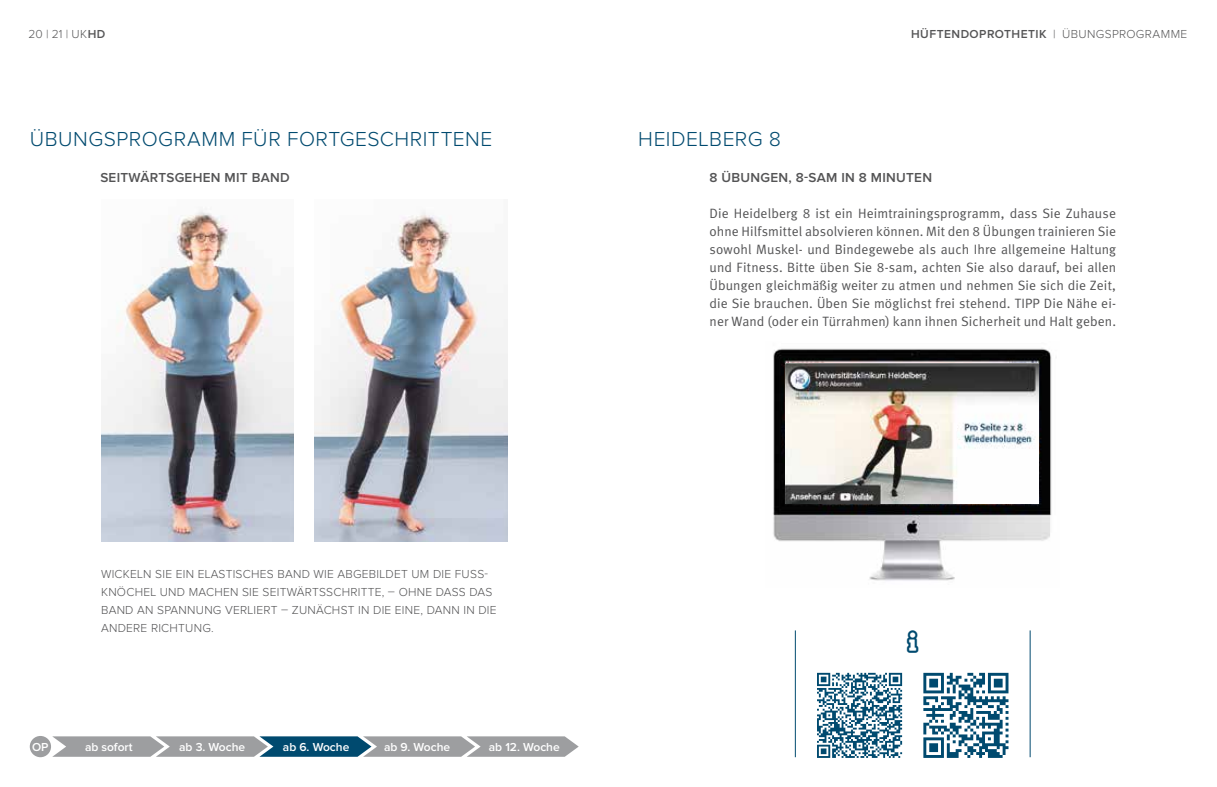
<style>
.page{position:relative;width:1217px;height:787px;background:#fff}
.page>*{position:absolute;margin:0;border:0;box-sizing:border-box;transform-origin:0 0}
.t1{font:300 21px "Proxima Nova";letter-spacing:.025em;color:#004a6f}
.t2{font:13.5px/18px "Meta Normal";letter-spacing:.005em;color:#545455;text-align:justify}
.t3{font:600 13.5px "Proxima Nova";letter-spacing:.02em;color:#545455}
.t4{font:300 12px/18px "Proxima Nova";letter-spacing:.02em;color:#545455}
.t5{font:600 12px "Proxima Nova";color:#fff}
.t6{font:600 12px "Proxima Nova";letter-spacing:.04em;color:#545455}
.t7{font:300 12px "Proxima Nova";color:#565657}
.s1{font-weight:600}
.s2{font-weight:300;color:#565657}
</style>
<div class="page">
<img style="left:101px;top:210px;width:192px;height:332px">
<img style="left:315px;top:211px;width:192px;height:331px">
<svg style="left:52px;top:736px;width:526px;height:20px;background:#88969f"></svg>
<div style="left:30px;top:736px;width:21px;height:21px;background:#9d9ea0;border-radius:50%"></div>
<hr style="left:1029px;top:630px;width:1px;height:127px;background:#004a6f">
<hr style="left:794px;top:630px;width:1px;height:127px;background:#004a6f">
<img style="left:773px;top:348px;width:279px;height:233px">
<img style="left:785px;top:364px;width:252px;height:139px">
<svg style="left:923px;top:673px;width:85px;height:85px"></svg>
<svg style="left:817px;top:673px;width:84px;height:85px"></svg>
<p class="t7" style="left:28px;top:28px;width:78px">20 | 21 | UK<span class="s1">HD</span></p>
<h1 class="t1" style="left:30px;top:129px;width:464px">ÜBUNGSPROGRAMM FÜR FORTGESCHRITTENE</h1>
<p class="t3" style="left:100px;top:169px;width:191px">SEITWÄRTSGEHEN MIT BAND</p>
<p class="t6" style="left:910px;top:27px;width:278px">HÜFTENDOPROTHETIK <span class="s2">| ÜBUNGSPROGRAMME</span></p>
<h1 class="t1" style="left:638px;top:129px;width:144px">HEIDELBERG 8</h1>
<p class="t3" style="left:709px;top:169px;width:224px">8 ÜBUNGEN, 8-SAM IN 8 MINUTEN</p>
<p class="t2" style="left:709px;top:204px;width:408px">Die Heidelberg 8 ist ein Heimtrainingsprogramm, dass Sie Zuhause ohne Hilfsmittel absolvieren können. Mit den 8 Übungen trainieren Sie sowohl Muskel- und Bindegewebe als auch Ihre allgemeine Haltung und Fitness. Bitte üben Sie 8-sam, achten Sie also darauf, bei allen Übungen gleichmäßig weiter zu atmen und nehmen Sie sich die Zeit, die Sie brauchen. Üben Sie möglichst frei stehend. TIPP Die Nähe ei&shy;ner Wand (oder ein Türrahmen) kann ihnen Sicherheit und Halt geben.</p>
<p class="t4" style="left:101px;top:565px;width:397px">WICKELN SIE EIN ELASTISCHES BAND WIE ABGEBILDET UM DIE FUSS-KNÖCHEL UND MACHEN SIE SEITWÄRTSSCHRITTE, – OHNE DASS DAS BAND AN SPANNUNG VERLIERT – ZUNÄCHST IN DIE EINE, DANN IN DIE ANDERE RICHTUNG.</p>
<p class="t5" style="left:32px;top:740px;width:18px">OP</p>
<p class="t5" style="left:85px;top:739px;width:49px">ab sofort</p>
<p class="t5" style="left:179px;top:739px;width:68px">ab 3. Woche</p>
<p class="t5" style="left:283px;top:739px;width:68px">ab 6. Woche</p>
<p class="t5" style="left:384px;top:739px;width:68px">ab 9. Woche</p>
<p class="t5" style="left:489px;top:739px;width:72px">ab 12. Woche</p>
</div>
